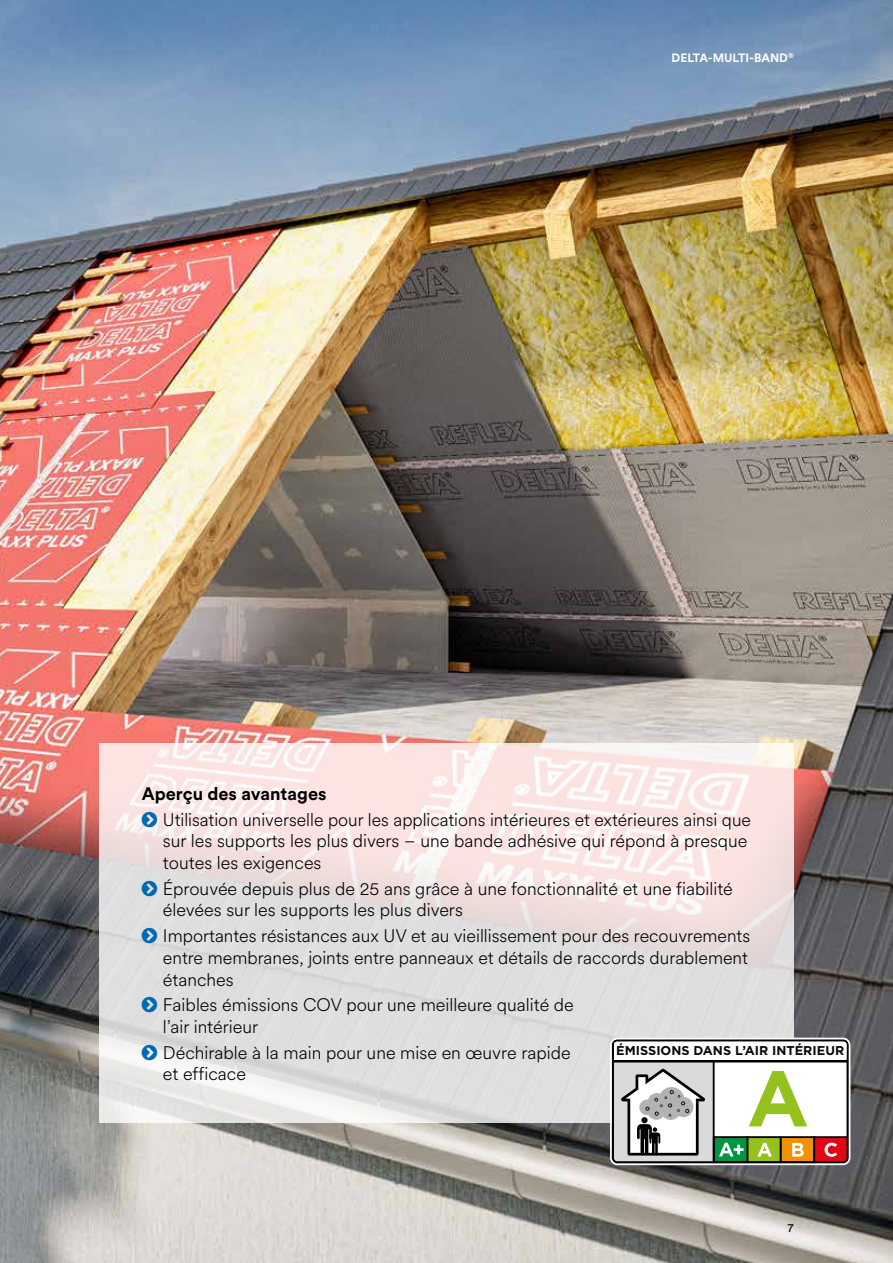
<style>
.page{position:relative;width:893px;height:1263px;background:#fff}
.page>*{position:absolute;margin:0;border:0;box-sizing:border-box;transform-origin:0 0}
.t1{font:300 18px/21.6px "Circular XX";color:#000}
.t2{font:700 18px "Circular XX";color:#000}
.t3{font:700 12.75px "Homepage Baukasten";color:#090909}
.t4{font:700 12px "Circular XX";color:#fff}
.t5{font:12px "Circular XX";color:#000}
</style>
<div class="page">
<img style="left:0;top:0;width:893px;height:1263px">
<svg style="left:99px;top:744px;width:695px;height:379px;background:#ebe2e2"></svg>
<svg style="left:613px;top:1039px;width:236px;height:123px"></svg>
<div style="left:614px;top:1042px;width:232px;height:18px;background:#fff;border-radius:2px"></div>
<div style="left:610px;top:1038px;width:240px;height:127px;border:2px solid #fff;border-radius:7px"></div>
<svg style="left:142px;top:812px;width:15px;height:15px"></svg>
<svg style="left:142px;top:881px;width:15px;height:15px"></svg>
<svg style="left:142px;top:928px;width:15px;height:15px"></svg>
<svg style="left:142px;top:997px;width:15px;height:16px"></svg>
<svg style="left:142px;top:1045px;width:15px;height:15px"></svg>
<p class="t4" style="left:672px;top:50px;width:124px">DELTA-MULTI-BAND<sup>®</sup></p>
<p class="t2" style="left:142px;top:781px;width:186px">Aperçu des avantages</p>
<p class="t1" style="left:163px;top:808px;width:589px">Utilisation universelle pour les applications intérieures et extérieures ainsi que sur les supports les plus divers – une bande adhésive qui répond à presque toutes les exigences</p>
<p class="t1" style="left:163px;top:877px;width:571px">Éprouvée depuis plus de 25 ans grâce à une fonctionnalité et une fiabilité élevées sur les supports les plus divers</p>
<p class="t1" style="left:163px;top:924px;width:589px">Importantes résistances aux UV et au vieillissement pour des recouvrements entre membranes, joints entre panneaux et détails de raccords durablement étanches</p>
<p class="t1" style="left:163px;top:993px;width:412px">Faibles émissions COV pour une meilleure qualité de l’air intérieur</p>
<p class="t1" style="left:163px;top:1041px;width:409px">Déchirable à la main pour une mise en œuvre rapide et efficace</p>
<p class="t3" style="left:616px;top:1043px;width:229px">ÉMISSIONS DANS L’AIR INTÉRIEUR</p>
<p class="t5" style="left:787px;top:1219px;width:8px">7</p>
</div>
